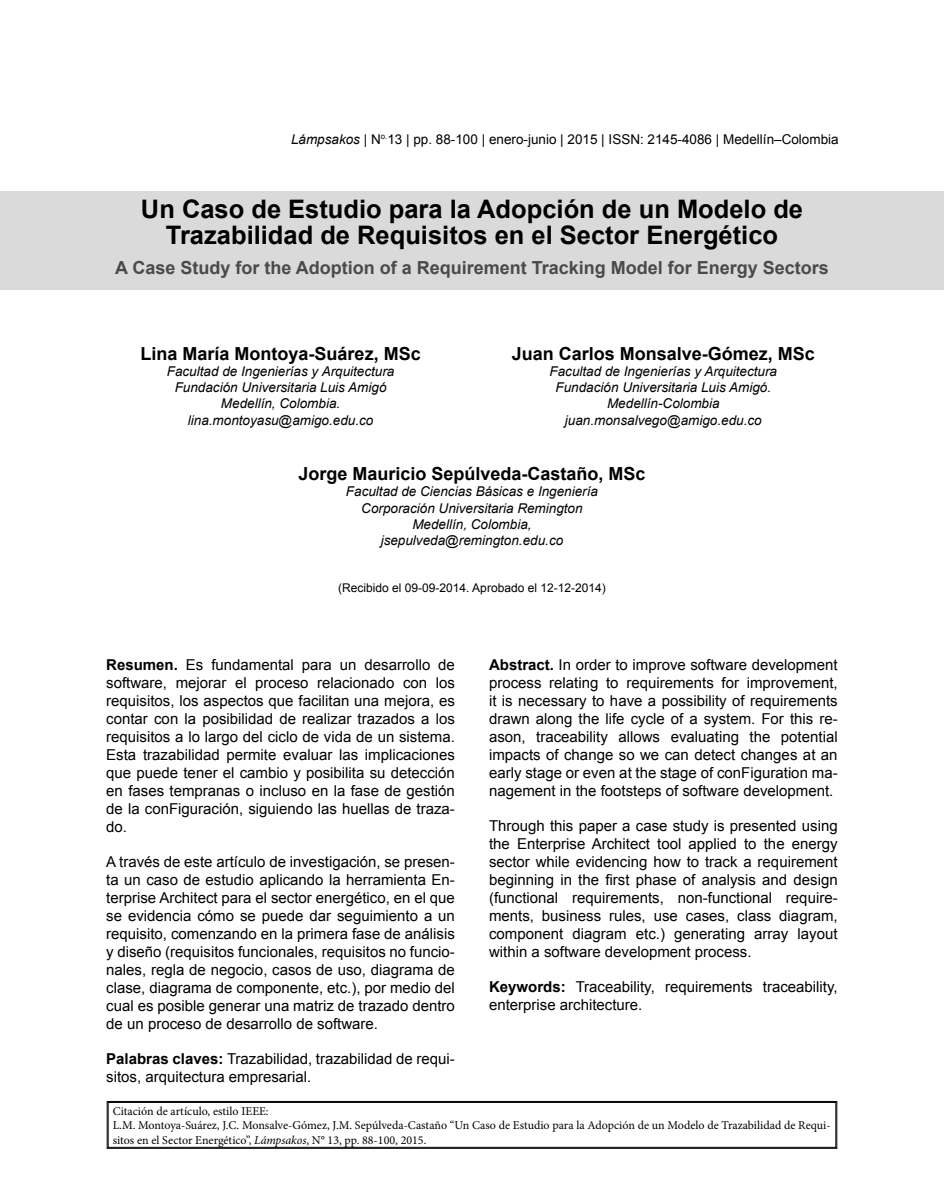
<style>
.page{position:relative;width:944px;height:1191px;background:#fff}
.page>*{position:absolute;margin:0;border:0;box-sizing:border-box;transform-origin:0 0}
.t1{font:700 25.5px/25.5px "Arial";color:#000;text-align:center}
.t2{font:700 18px "Arial";color:#000}
.t3{font:700 18px "Arial";color:#4a4a49}
.t4{font:15px/18px "Arial";color:#000;text-align:justify}
.t5{font:italic 13.5px/16.2px "Arial";color:#000;text-align:center}
.t6{font:13.5px "Arial";color:#000}
.t7{font:12px/14.4px "Minion Pro";color:#000}
.t8{font:12px "Arial";color:#000}
.s1{font-style:italic}
.s2{font-weight:700}
</style>
<div class="page">
<div style="left:0;top:191px;width:944px;height:99px;background:#dadada"></div>
<svg style="left:107px;top:1101px;width:730px;height:47px"></svg>
<div style="left:108px;top:1102px;width:728px;height:45px;border:1px solid #000"></div>
<p class="t6" style="left:291px;top:130px;width:549px"><span class="s1">Lámpsakos</span> | N<sup>o.</sup>13 | pp. 88-100 | enero-junio | 2015 | ISSN: 2145-4086 | Medellín–Colombia</p>
<h1 class="t1" style="left:141px;top:197px;width:664px">Un Caso de Estudio para la Adopción de un Modelo de<br>Trazabilidad de Requisitos en el Sector Energético</h1>
<p class="t3" style="left:115px;top:255px;width:715px">A Case Study for the Adoption of a Requirement Tracking Model for Energy Sectors</p>
<p class="t2" style="left:141px;top:341px;width:282px">Lina María Montoya-Suárez, MSc</p>
<p class="t5" style="left:167px;top:363px;width:229px">Facultad de Ingenierías y Arquitectura<br>Fundación Universitaria Luis Amigó<br>Medellín, Colombia. lina.montoyasu@amigo.edu.co</p>
<p class="t2" style="left:512px;top:341px;width:305px">Juan Carlos Monsalve-Gómez, MSc</p>
<p class="t5" style="left:549px;top:363px;width:229px">Facultad de Ingenierías y Arquitectura<br>Fundación Universitaria Luis Amigó.<br>Medellín-Colombia juan.monsalvego@amigo.edu.co</p>
<p class="t2" style="left:298px;top:461px;width:349px">Jorge Mauricio Sepúlveda-Castaño, MSc</p>
<p class="t5" style="left:346px;top:484px;width:254px">Facultad de Ciencias Básicas e Ingeniería Corporación Universitaria Remington Medellín, Colombia, jsepulveda@remington.edu.co</p>
<p class="t8" style="left:338px;top:579px;width:269px">(Recibido el 09-09-2014. Aprobado el 12-12-2014)</p>
<p class="t4" style="left:106px;top:655px;width:350px"><span class="s2">Resumen.</span> Es fundamental para un desarrollo de software, mejorar el proceso relacionado con los requisitos, los aspectos que facilitan una mejora, es contar con la posibilidad de realizar trazados a los requisitos a lo largo del ciclo de vida de un sistema.<br>Esta trazabilidad permite evaluar las implicaciones que puede tener el cambio y posibilita su detección en fases tempranas o incluso en la fase de gestión de la conFiguración, siguiendo las huellas de traza&shy;do.</p>
<p class="t4" style="left:106px;top:852px;width:350px">A través de este artículo de investigación, se presen&shy;ta un caso de estudio aplicando la herramienta En&shy;terprise Architect para el sector energético, en el que se evidencia cómo se puede dar seguimiento a un requisito, comenzando en la primera fase de análisis y diseño (requisitos funcionales, requisitos no funcio&shy;nales, regla de negocio, casos de uso, diagrama de clase, diagrama de componente, etc.), por medio del cual es posible generar una matriz de trazado dentro de un proceso de desarrollo de software.</p>
<p class="t4" style="left:106px;top:1049px;width:350px"><span class="s2">Palabras claves:</span> Trazabilidad, trazabilidad de requi&shy;sitos, arquitectura empresarial.</p>
<p class="t4" style="left:489px;top:655px;width:350px"><span class="s2">Abstract.</span> In order to improve software development process relating to requirements for improvement, it is necessary to have a possibility of requirements drawn along the life cycle of a system. For this re&shy;ason, traceability allows evaluating the potential impacts of change so we can detect changes at an early stage or even at the stage of conFiguration ma&shy;nagement in the footsteps of software development.</p>
<p class="t4" style="left:489px;top:816px;width:350px">Through this paper a case study is presented using the Enterprise Architect tool applied to the energy sector while evidencing how to track a requirement beginning in the first phase of analysis and design (functional requirements, non-functional require&shy;ments, business rules, use cases, class diagram, component diagram etc.) generating array layout within a software development process.</p>
<p class="t4" style="left:489px;top:977px;width:350px"><span class="s2">Keywords:</span> Traceability, requirements traceability, enterprise architecture.</p>
<p class="t7" style="left:113px;top:1103px;width:719px">Citación de artículo, estilo IEEE:<br>L.M. Montoya-Suárez, J.C. Monsalve-Gómez, J.M. Sepúlveda-Castaño “Un Caso de Estudio para la Adopción de un Modelo de Trazabilidad de Requi&shy;sitos en el Sector Energético”, <span class="s1">Lámpsakos</span>, N° 13, pp. 88-100, 2015.</p>
</div>
